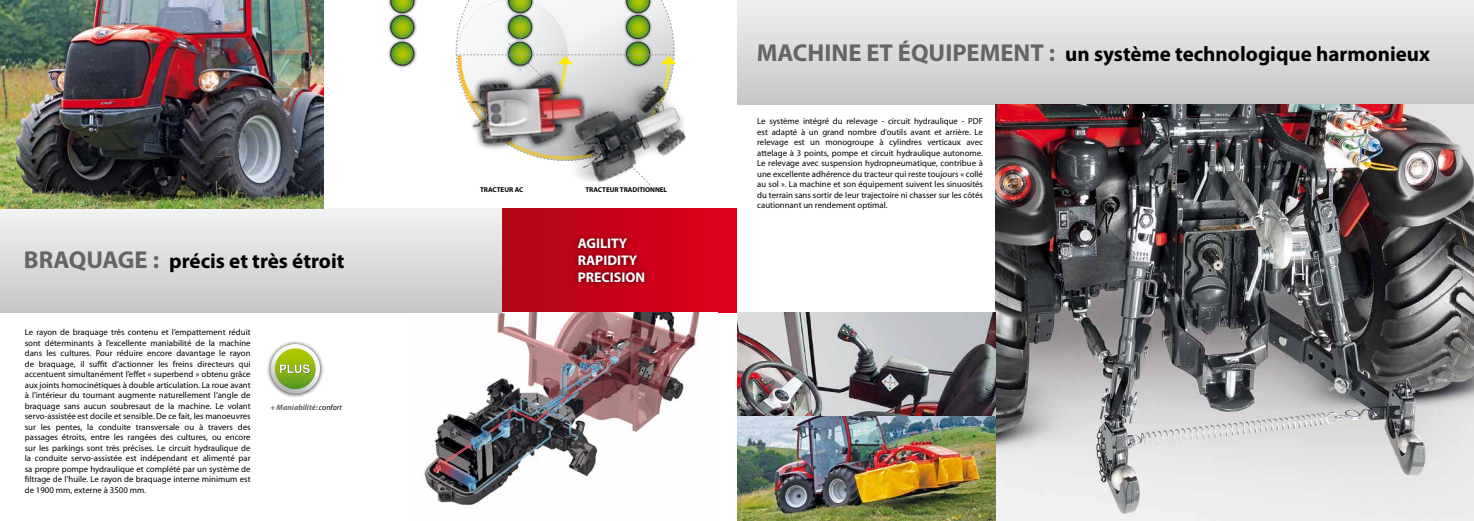
<style>
.page{position:relative;width:1474px;height:521px;background:#fff}
.page>*{position:absolute;margin:0;border:0;box-sizing:border-box;transform-origin:0 0}
.t1{font:700 21px "Myriad Pro";color:#000}
.t2{font:700 14px/16.8px "Myriad Pro";color:#fff}
.t3{font:8.75px/10.5px "Myriad Pro";color:#000;text-align:justify}
.t4{font:italic 700 7.88px "Myriad Pro";color:#646567}
.t5{font:700 7px "Myriad Pro";color:#000}
.s1{font-size:24.5px;color:#646567}
.s2{font-weight:400;color:#000}
</style>
<div class="page">
<div style="left:501px;top:208px;width:236px;height:105px;background:linear-gradient(to right,#af0717,#e1001a)"></div>
<div style="left:737px;top:0;width:736px;height:104px;background:linear-gradient(to bottom,#eff0f0,#c6c7c9)"></div>
<img style="left:995px;top:104px;width:478px;height:417px">
<img style="left:737px;top:313px;width:258px;height:208px">
<img style="left:423px;top:313px;width:277px;height:192px">
<img style="left:543px;top:63px;width:172px;height:160px">
<div style="left:387px;top:0;width:30px;height:68px;background:#000;opacity:.75"></div>
<svg style="left:391px;top:42px;width:23px;height:23px"></svg>
<div style="left:390px;top:42px;width:24px;height:23px;border:1px solid #2c2e3a;border-radius:50%"></div>
<svg style="left:391px;top:16px;width:23px;height:23px"></svg>
<div style="left:390px;top:15px;width:24px;height:24px;border:1px solid #2c2e3a;border-radius:50%"></div>
<svg style="left:390px;top:0;width:24px;height:13px"></svg>
<svg style="left:456px;top:0;width:220px;height:185px"></svg>
<div style="left:266px;top:340px;width:58px;height:58px;background:#000;opacity:.75"></div>
<svg style="left:273px;top:346px;width:45px;height:45px"></svg>
<div style="left:270px;top:344px;width:50px;height:50px;border:4px solid #fff;border-radius:50%"></div>
<svg style="left:280px;top:364px;width:30px;height:9px"></svg>
<div style="left:0;top:208px;width:501px;height:105px;background:linear-gradient(to bottom,#f2f3f3,#c6c7c8)"></div>
<div style="left:572px;top:234px;width:77px;height:53px;background:#000;opacity:.75"></div>
<img style="left:0;top:0;width:324px;height:208px">
<h1 class="t1" style="left:24px;top:247px;width:322px"><span class="s1">BRAQUAGE :</span> précis et très étroit</h1>
<p class="t3" style="left:25px;top:327px;width:227px">Le rayon de braquage très contenu et l’empattement réduit sont déterminants à l’excellente maniabilité de la machine dans les cultures. Pour réduire encore davantage le rayon de braquage, il suffit d’actionner les freins directeurs qui accentuent simultanément l’effet « superbend » obtenu grâce aux joints homocinétiques à double articulation. La roue avant à l’intérieur du tournant augmente naturellement l’angle de braquage sans aucun soubresaut de la machine. Le volant servo-assistée est docile et sensible. De ce fait, les manoeuvres sur les pentes, la conduite transversale ou à travers des passages étroits, entre les rangées des cultures, ou encore sur les parkings sont très précises. Le circuit hydraulique de la conduite servo-assistée est indépendant et alimenté par sa propre pompe hydraulique et complété par un système de filtrage de l’huile. Le rayon de braquage interne minimum est de 1900 mm, externe à 3500 mm.</p>
<p class="t4" style="left:270px;top:402px;width:73px">+ Maniabilité: <span class="s2">confort</span></p>
<p class="t5" style="left:480px;top:185px;width:45px">TRACTEUR AC</p>
<p class="t5" style="left:585px;top:185px;width:83px">TRACTEUR TRADITIONNEL</p>
<h2 class="t2" style="left:577px;top:235px;width:69px">AGILITY<br>RAPIDITY<br>PRECISION</h2>
<h1 class="t1" style="left:756px;top:40px;width:674px"><span class="s1">MACHINE ET ÉQUIPEMENT :</span> un système technologique harmonieux</h1>
<p class="t3" style="left:757px;top:116px;width:227px">Le système intégré du relevage - circuit hydraulique - PDF est adapté à un grand nombre d’outils avant et arrière. Le relevage est un monogroupe à cylindres verticaux avec attelage à 3 points, pompe et circuit hydraulique autonome.<br>Le relevage avec suspension hydropneumatique, contribue à une excellente adhérence du tracteur qui reste toujours « collé au sol ». La machine et son équipement suivent les sinuosités du terrain sans sortir de leur trajectoire ni chasser sur les côtés cautionnant un rendement optimal.</p>
</div>
